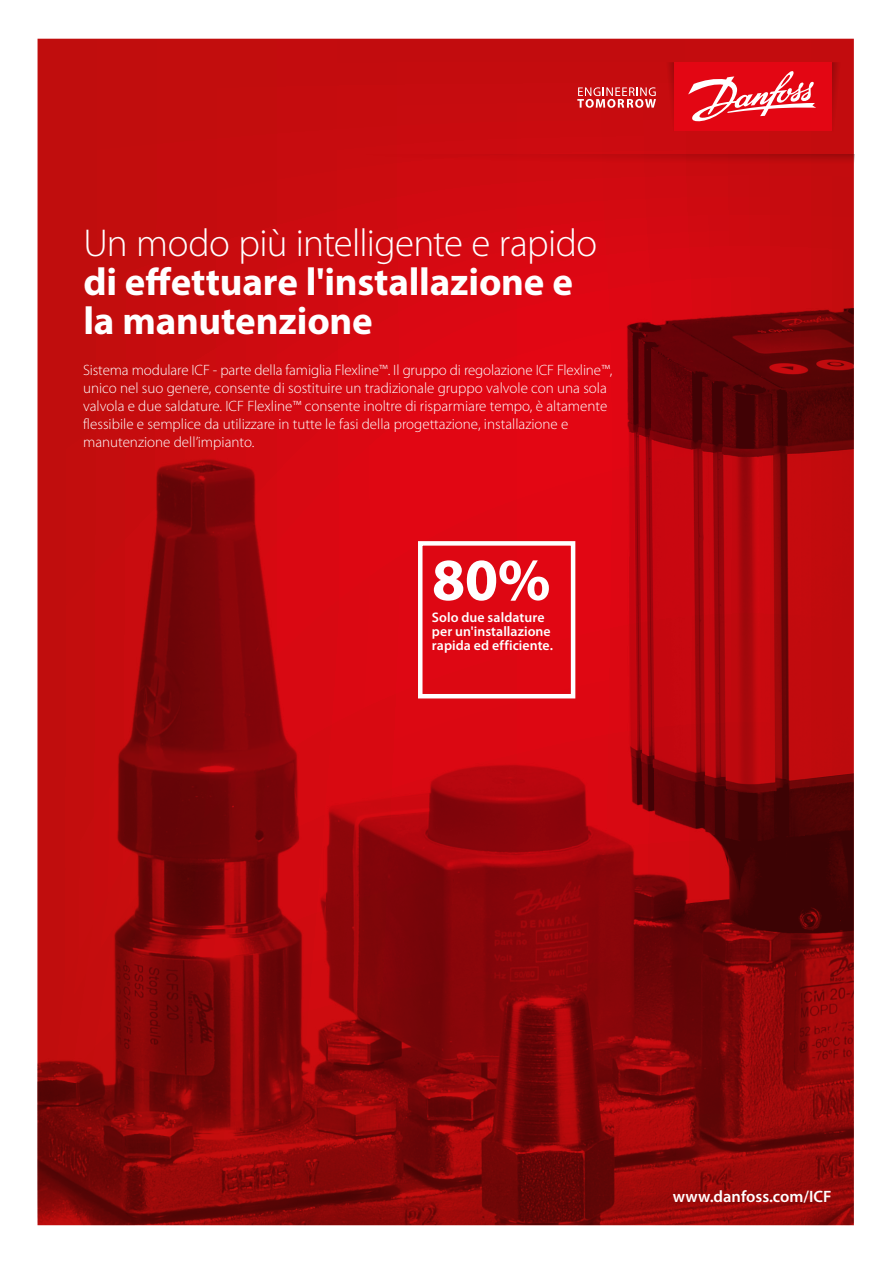
<style>
.page{position:relative;width:893px;height:1263px;background:#fff}
.page>*{position:absolute;margin:0;border:0;box-sizing:border-box;transform-origin:0 0}
.t1{font:700 60px "Myriad Pro";color:#fff}
.t2{font:700 39px/39px "Myriad Pro";letter-spacing:-.005em;color:#fff}
.t3{font:300 39px "Myriad Pro";letter-spacing:-.02em;color:#fff}
.t4{font:600 16.5px "Myriad Pro";color:#fff}
.t5{font:300 15px/18px "Myriad Pro";color:#fff}
.t6{font:600 13.8px/13.8px "Myriad Pro";letter-spacing:.005em;color:#fff}
</style>
<div class="page">
<svg style="left:37px;top:39px;width:817px;height:269px;background:#c90b0f"></svg>
<img style="left:37px;top:308px;width:817px;height:917px">
<svg style="left:832px;top:62px;width:12px;height:69px"></svg>
<svg style="left:358px;top:154px;width:497px;height:13px;background:#c40b0f"></svg>
<div style="left:674px;top:62px;width:158px;height:69px;background:#e30613"></div>
<svg style="left:577px;top:62px;width:97px;height:69px;background:#ca2022"></svg>
<svg style="left:688px;top:71px;width:128px;height:51px"></svg>
<div style="left:418px;top:541px;width:157px;height:157px;border:4px solid #fff"></div>
<h2 class="t3" style="left:83px;top:222px;width:515px">Un modo più intelligente e rapido</h2>
<h2 class="t2" style="left:83px;top:261px;width:491px">di effettuare l'installazione e la manutenzione</h2>
<p class="t5" style="left:83px;top:361px;width:531px">Sistema modulare ICF - parte della famiglia Flexline™. Il gruppo di regolazione ICF Flexline™, unico nel suo genere, consente di sostituire un tradizionale gruppo valvole con una sola valvola e due saldature. ICF Flexline™ consente inoltre di risparmiare tempo, è altamente flessibile e semplice da utilizzare in tutte le fasi della progettazione, installazione e manutenzione dell’impianto.</p>
<h1 class="t1" style="left:432px;top:541px;width:120px">80%</h1>
<p class="t6" style="left:432px;top:610px;width:123px">Solo due saldature per un'installazione rapida ed efficiente.</p>
<p class="t4" style="left:673px;top:1186px;width:160px">www.danfoss.com/ICF</p>
</div>
